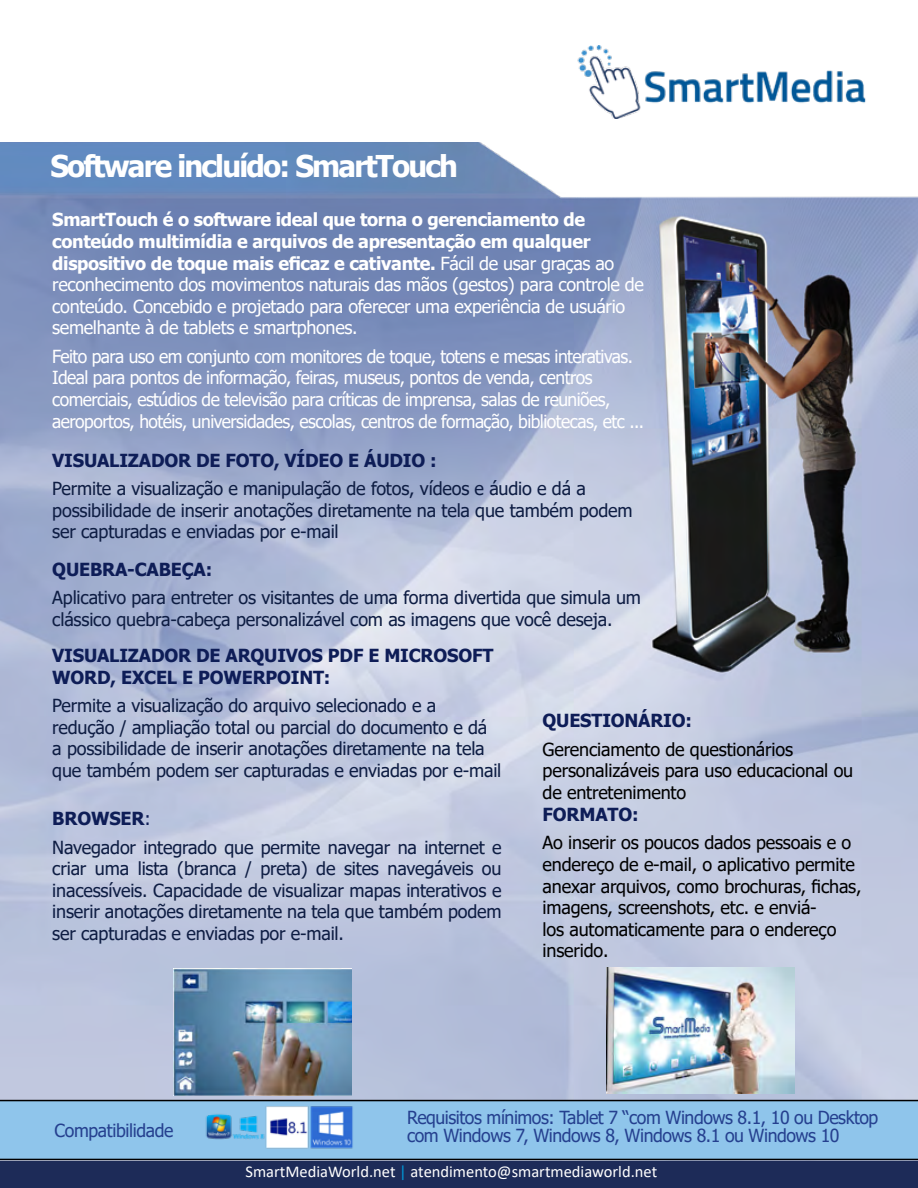
<style>
.page{position:relative;width:918px;height:1188px;background:#fff}
.page>*{position:absolute;margin:0;border:0;box-sizing:border-box;transform-origin:0 0}
.t1{font:700 30px "Tahoma";letter-spacing:-.06em;color:#fff}
.t2{font:18px/21.6px "Tahoma";letter-spacing:-.01em;color:#0e1d43}
.t3{font:18px/21.6px "Tahoma";letter-spacing:-.03em;color:#fff}
.t4{font:18px/21.6px "Tahoma";letter-spacing:-.01em;color:#000}
.t5{font:700 18px/21.6px "Tahoma";letter-spacing:-.01em;color:#0e1d57}
.t6{font:18px/18px "Tahoma";letter-spacing:-.025em;color:#25408f}
.t7{font:16.5px "Calibri";color:#fff}
.s1{font-weight:700}
.s2{font-weight:700;color:#0e1d57}
.s3{color:#0e1d57}
.s4{color:#0098d8}
</style>
<div class="page">
<div style="left:0;top:1158px;width:918px;height:30px;background:#1d2b58"></div>
<img style="left:577px;top:45px;width:289px;height:73px">
<img style="left:0;top:143px;width:918px;height:1018px">
<img style="left:606px;top:968px;width:188px;height:125px">
<img style="left:173px;top:969px;width:179px;height:126px">
<div style="left:0;top:1100px;width:918px;height:60px;background:#8fc5eb"></div>
<img style="left:165px;top:1095px;width:236px;height:66px">
<h1 class="t1" style="left:50px;top:145px;width:409px">Software incluído: SmartTouch</h1>
<p class="t3" style="left:52px;top:210px;width:593px"><span class="s1">SmartTouch é o software ideal que torna o gerenciamento de conteúdo multimídia e arquivos de apresentação em qualquer dispositivo de toque mais eficaz e cativante.</span> Fácil de usar graças ao reconhecimento dos movimentos naturais das mãos (gestos) para controle de conteúdo. Concebido e projetado para oferecer uma experiência de usuário semelhante à de tablets e smartphones.</p>
<p class="t3" style="left:52px;top:346px;width:593px">Feito para uso em conjunto com monitores de toque, totens e mesas interativas.<br>Ideal para pontos de informação, feiras, museus, pontos de venda, centros comerciais, estúdios de televisão para críticas de imprensa, salas de reuniões, aeroportos, hotéis, universidades, escolas, centros de formação, bibliotecas, etc ...</p>
<p class="t5" style="left:52px;top:450px;width:386px">VISUALIZADOR DE FOTO, VÍDEO E ÁUDIO :</p>
<p class="t2" style="left:52px;top:479px;width:582px">Permite a visualização e manipulação de fotos, vídeos e áudio e dá a possibilidade de inserir anotações diretamente na tela que também podem ser capturadas e enviadas por e-mail</p>
<p class="t5" style="left:52px;top:559px;width:162px">QUEBRA-CABEÇA:</p>
<p class="t2" style="left:52px;top:588px;width:590px">Aplicativo para entreter os visitantes de uma forma divertida que simula um clássico quebra-cabeça personalizável com as imagens que você deseja.</p>
<p class="t5" style="left:52px;top:646px;width:443px">VISUALIZADOR DE ARQUIVOS PDF E MICROSOFT<br>WORD, EXCEL E POWERPOINT:</p>
<p class="t2" style="left:52px;top:696px;width:451px">Permite a visualização do arquivo selecionado e a redução / ampliação total ou parcial do documento e dá<br>a possibilidade de inserir anotações diretamente na tela que também podem ser capturadas e enviadas por e-mail</p>
<p class="t2" style="left:52px;top:806px;width:451px;line-height:28.3px"><span class="s2">BROWSER</span><span class="s3">:<br></span>Navegador integrado que permite navegar na internet e</p>
<p class="t2" style="left:52px;top:859px;width:451px;text-align:justify">criar uma lista (branca / preta) de sites navegáveis ou inacessíveis. Capacidade de visualizar mapas interativos e inserir anotações diretamente na tela que também podem ser capturadas e enviadas por e-mail.</p>
<p class="t5" style="left:543px;top:711px;width:151px">QUESTIONÁRIO:</p>
<p class="t4" style="left:543px;top:739px;width:312px">Gerenciamento de questionários personalizáveis para uso educacional ou de entretenimento</p>
<p class="t5" style="left:543px;top:805px;width:97px">FORMATO:</p>
<p class="t4" style="left:543px;top:833px;width:320px">Ao inserir os poucos dados pessoais e o endereço de e-mail, o aplicativo permite anexar arquivos, como brochuras, fichas, imagens, screenshots, etc. e enviá-<br>los automaticamente para o endereço inserido.</p>
<p class="t6" style="left:55px;top:1123px;width:120px">Compatibilidade</p>
<p class="t6" style="left:407px;top:1110px;width:473px">Requisitos mínimos: Tablet 7 “com Windows 8.1, 10 ou Desktop com Windows 7, Windows 8, Windows 8.1 ou Windows 10</p>
<p class="t7" style="left:246px;top:1161px;width:413px">SmartMediaWorld.net <span class="s4">|</span> atendimento@smartmediaworld.net</p>
</div>
